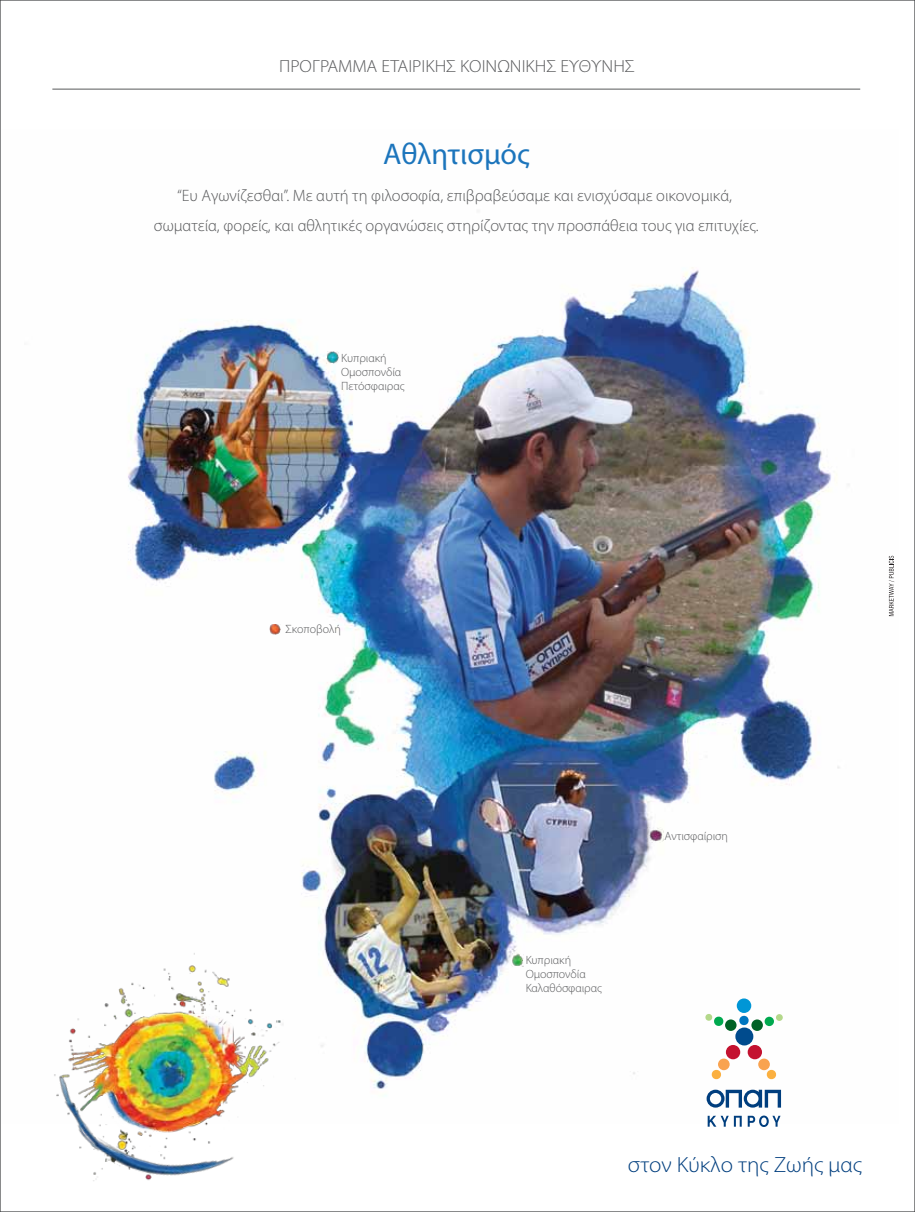
<style>
.page{position:relative;width:915px;height:1212px;background:#fff}
.page>*{position:absolute;margin:0;border:0;box-sizing:border-box;transform-origin:0 0}
.t1{font:30px "Myriad Pro";color:#1c75bc}
.t2{font:300 22.05px "Myriad Pro";color:#003e7e;scale:1.05 1}
.t3{font:300 17.55px "Myriad Pro";color:#58595b;scale:1.05 1}
.t4{font:300 16.5px/30px "Myriad Pro";color:#58595b;text-align:center}
.t5{font:300 12px/14.4px "Myriad Pro";letter-spacing:-.005em;color:#58595b}
</style>
<div class="page">
<img style="left:128px;top:267px;width:767px;height:856px">
<img style="left:647px;top:828px;width:15px;height:14px">
<svg style="left:326px;top:352px;width:12px;height:12px"></svg>
<svg style="left:269px;top:625px;width:11px;height:10px"></svg>
<svg style="left:511px;top:953px;width:12px;height:13px"></svg>
<hr style="left:52px;top:89px;width:807px;height:1px;background:#58595b">
<svg style="left:888px;top:556px;width:5px;height:60px"></svg>
<img style="left:68px;top:948px;width:245px;height:175px">
<img style="left:54px;top:1072px;width:199px;height:109px">
<svg style="left:706px;top:1090px;width:74px;height:17px"></svg>
<div style="left:735px;top:1027px;width:18px;height:18px;background:#004b8d;border-radius:50%"></div>
<svg style="left:724px;top:1019px;width:12px;height:12px"></svg>
<div style="left:717px;top:1058px;width:12px;height:12px;background:#f9a350;border-radius:50%"></div>
<div style="left:725px;top:1045px;width:15px;height:14px;background:#c41230;border-radius:50%"></div>
<div style="left:747px;top:1045px;width:14px;height:14px;background:#c41230;border-radius:50%"></div>
<div style="left:758px;top:1058px;width:11px;height:12px;background:#f9a350;border-radius:50%"></div>
<div style="left:751px;top:1019px;width:11px;height:12px;background:#006225;border-radius:50%"></div>
<div style="left:736px;top:998px;width:15px;height:15px;background:#0096d6;border-radius:50%"></div>
<div style="left:764px;top:1017px;width:9px;height:9px;background:#00a94f;border-radius:50%"></div>
<svg style="left:775px;top:1014px;width:7px;height:7px"></svg>
<svg style="left:711px;top:1069px;width:10px;height:11px"></svg>
<svg style="left:766px;top:1069px;width:10px;height:11px"></svg>
<svg style="left:738px;top:1015px;width:10px;height:10px"></svg>
<svg style="left:704px;top:1013px;width:19px;height:13px"></svg>
<svg style="left:707px;top:1116px;width:34px;height:11px"></svg>
<svg style="left:747px;top:1115px;width:33px;height:12px"></svg>
<p class="t3" style="left:279px;top:55px;width:340px">ΠΡΟΓΡΑΜΜΑ ΕΤΑΙΡΙΚΗΣ ΚΟΙΝΩΝΙΚΗΣ ΕΥΘΥΝΗΣ</p>
<h1 class="t1" style="left:383px;top:135px;width:148px">Αθλητισμός</h1>
<p class="t4" style="left:154px;top:181px;width:606px">“Ευ Αγωνίζεσθαι”. Με αυτή τη φιλοσοφία, επιβραβεύσαμε και ενισχύσαμε οικονομικά, σωματεία, φορείς, και αθλητικές οργανώσεις στηρίζοντας την προσπάθεια τους για επιτυχίες.</p>
<p class="t5" style="left:341px;top:350px;width:65px">Κυπριακή<br>Ομοσπονδία<br>Πετόσφαιρας</p>
<p class="t5" style="left:285px;top:622px;width:57px">Σκοποβολή</p>
<p class="t5" style="left:525px;top:952px;width:78px">Κυπριακή<br>Ομοσπονδία<br>Καλαθόσφαιρας</p>
<p class="t5" style="left:664px;top:828px;width:65px">Αντισφαίριση</p>
<h2 class="t2" style="left:627px;top:1151px;width:224px">στον Κύκλο της Ζωής μας</h2>
</div>
